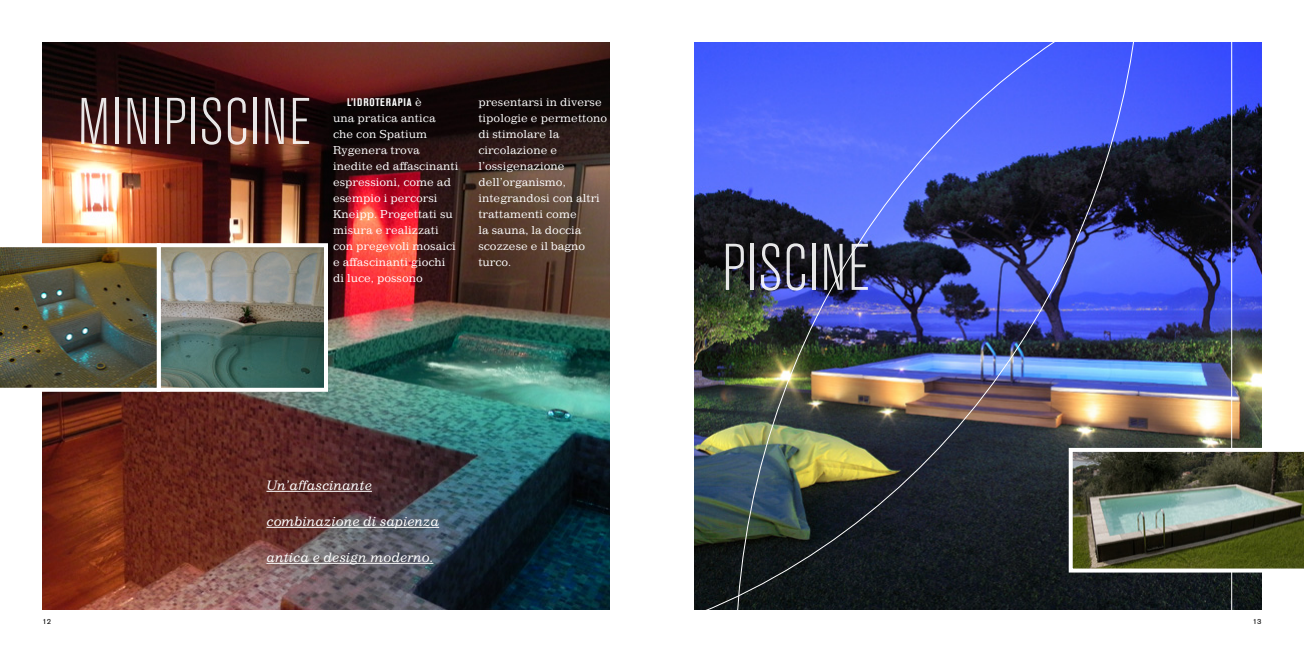
<style>
.page{position:relative;width:1304px;height:652px;background:#fff}
.page>*{position:absolute;margin:0;border:0;box-sizing:border-box;transform-origin:0 0}
.t1{font:300 condensed 65.2px "Akzidenz Grotesk BE";letter-spacing:.015em;color:#fff}
.t2{font:italic 13px "Impressum Std";color:#fff}
.t3{font:11px/16px "Impressum Std";color:#fff}
.t4{font:700 condensed 11px "Akzidenz Grotesk BE";letter-spacing:.075em;color:#fff}
.t5{font:7.5px "Akzidenz Grotesk BE";color:#000}
.s1{font-family:"Impressum Std";font-weight:400;font-stretch:normal}
</style>
<div class="page">
<img style="left:1232px;top:43px;width:29px;height:566px">
<img style="left:1143px;top:42px;width:89px;height:568px">
<img style="left:694px;top:42px;width:449px;height:568px">
<img style="left:43px;top:43px;width:566px;height:566px">
<hr style="left:266px;top:491px;width:106px;height:1px;background:#fff">
<hr style="left:266px;top:527px;width:173px;height:1px;background:#fff">
<hr style="left:266px;top:563px;width:167px;height:1px;background:#fff">
<img style="left:162px;top:248px;width:161px;height:139px">
<div style="left:157px;top:243px;width:171px;height:149px;border:4px solid #fff"></div>
<img style="left:0;top:243px;width:161px;height:149px">
<svg style="left:1069px;top:448px;width:235px;height:125px;background:#626853"></svg>
<h1 class="t1" style="left:78px;top:87px;width:235px">MINIPISCINE</h1>
<p class="t4" style="left:347px;top:96px;width:76px">L’IDROTERAPIA <span class="s1">è</span></p>
<p class="t3" style="left:333px;top:110px;width:127px">una pratica antica che con Spatium<br>Rygenera trova inedite ed affascinanti espressioni, come ad esempio i percorsi<br>Kneipp. Progettati su misura e realizzati con pregevoli mosaici e affascinanti giochi di luce, possono</p>
<p class="t3" style="left:478px;top:94px;width:130px">presentarsi in diverse tipologie e permettono di stimolare la circolazione e l’ossigenazione dell’organismo, integrandosi con altri trattamenti come<br>la sauna, la doccia scozzese e il bagno turco.</p>
<p class="t2" style="left:266px;top:478px;width:107px">Un’affascinante</p>
<p class="t2" style="left:266px;top:514px;width:174px">combinazione di sapienza</p>
<p class="t2" style="left:266px;top:550px;width:168px">antica e design moderno.</p>
<h1 class="t1" style="left:722px;top:232px;width:149px">PISCINE</h1>
<p class="t5" style="left:43px;top:616px;width:10px">12</p>
<p class="t5" style="left:1253px;top:616px;width:10px">13</p>
</div>
